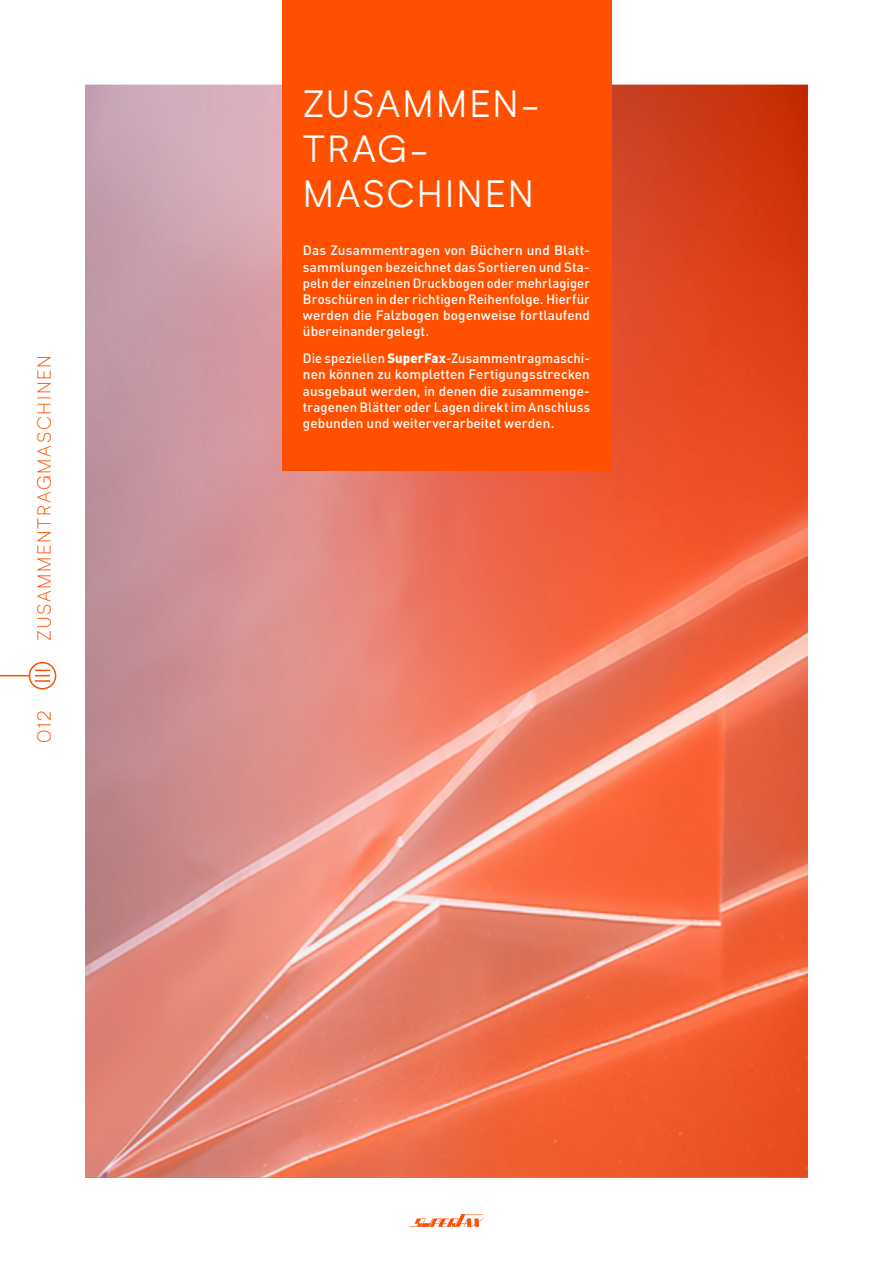
<style>
.page{position:relative;width:893px;height:1263px;background:#fff}
.page>*{position:absolute;margin:0;border:0;box-sizing:border-box;transform-origin:0 0}
.t1{font:37.5px/45px "Formatif Std";letter-spacing:.055em;color:#fff}
.t2{font:300 18.75px "Formatif Std";letter-spacing:.09em;color:#ff5000}
.t3{font:500 13.5px/16.2px "DIN Pro";letter-spacing:.005em;color:#fff;text-align:justify}
.t4{font:500 13.5px/16.2px "DIN Pro";letter-spacing:.005em;color:#fff;text-align:justify;scale:.96 1}
.s1{font-weight:900}
</style>
<div class="page">
<img style="left:85px;top:85px;width:723px;height:1092px">
<div style="left:29px;top:662px;width:27px;height:27px;border:2px solid #ff5000;border-radius:50%"></div>
<svg style="left:35px;top:670px;width:15px;height:12px"></svg>
<svg style="left:0;top:675px;width:28px;height:1px"></svg>
<svg style="left:409px;top:1214px;width:74px;height:13px"></svg>
<div style="left:282px;top:0;width:329px;height:471px;background:#ff5000"></div>
<h2 class="t2" style="left:33px;top:641px;width:287px;rotate:-90deg">ZUSAMMENTRAGMASCHINEN</h2>
<h2 class="t2" style="left:33px;top:743px;width:34px;rotate:-90deg">012</h2>
<h1 class="t1" style="left:303px;top:81px;width:237px">ZUSAMMEN-<br>TRAG-<br>MASCHINEN</h1>
<p class="t3" style="left:303px;top:242px;width:289px">Das Zusammentragen von Büchern und Blatt&shy;sammlungen bezeichnet das Sortieren und Sta&shy;peln der einzelnen Druckbogen oder mehrlagiger Broschüren in der richtigen Reihenfolge. Hierfür werden die Falzbogen bogenweise fortlaufend übereinandergelegt.</p>
<p class="t4" style="left:303px;top:350px;width:300px">Die speziellen <span class="s1">SuperFax</span>-Zusammentragmaschi&shy;nen können zu kompletten Fertigungsstrecken ausgebaut werden, in denen die zusammenge&shy;tragenen Blätter oder Lagen direkt im Anschluss gebunden und weiterverarbeitet werden.</p>
</div>
